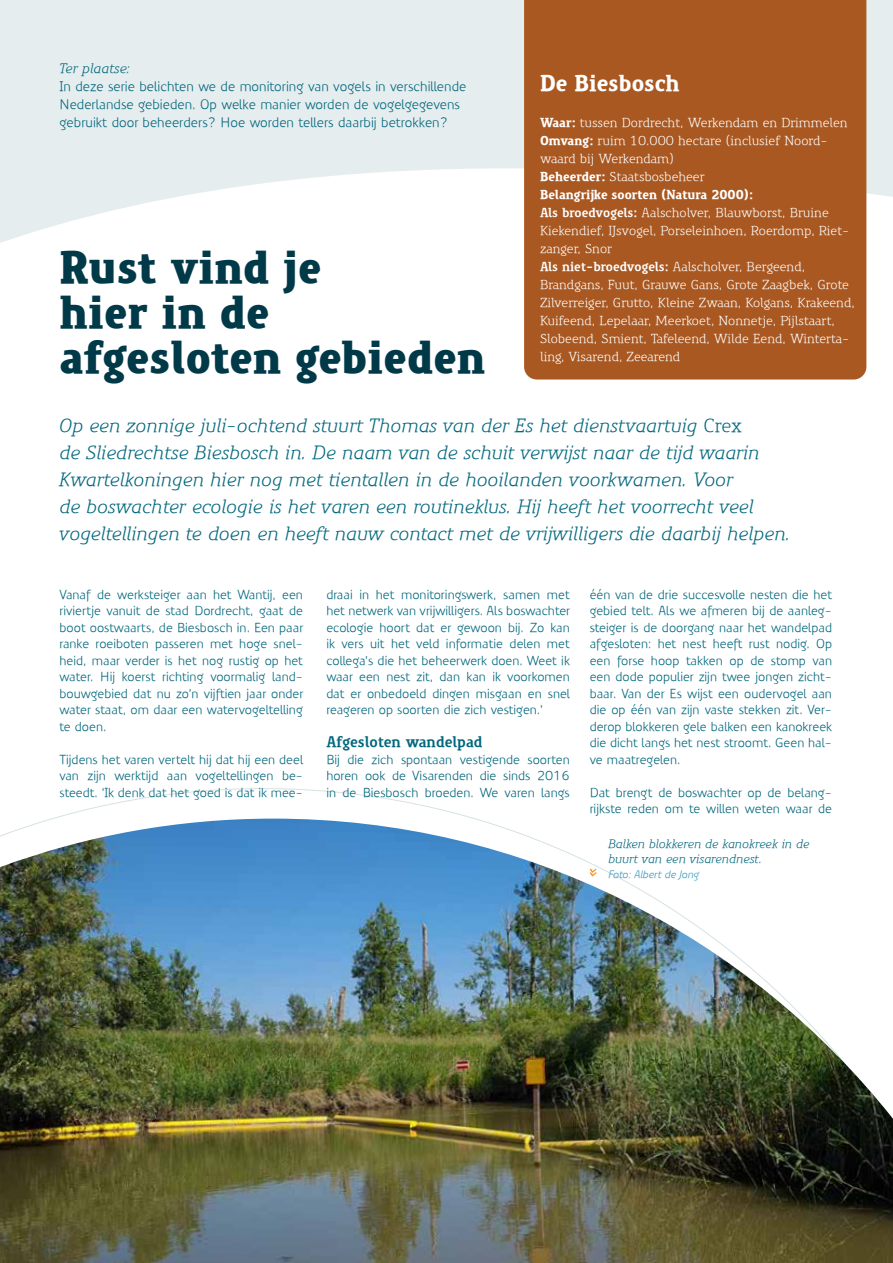
<style>
.page{position:relative;width:893px;height:1263px;background:#fff}
.page>*{position:absolute;margin:0;border:0;box-sizing:border-box;transform-origin:0 0}
.t1{font:900 45px/45px "Precious Serif Ult";color:#003948}
.t2{font:900 22.5px "Precious Serif";letter-spacing:-.005em;color:#fff}
.t3{font:italic 18.75px/27px "Precious Serif";color:#00677d}
.t4{font:700 15px "Precious Serif";color:#00677d}
.t5{font:13.5px/18px "Precious Sans";color:#00677d}
.t6{font:italic 13.5px "Precious Serif";color:#00677d}
.t7{font:12.75px/16.5px "Precious Sans";color:#00677d;text-align:justify}
.t8{font:12.75px/18px "Precious Serif";color:#fff}
.t9{font:italic 12px/15px "Precious Serif";color:#00677d}
.t10{font:italic 10.5px "Precious Sans";color:#3397b9}
.s1{font-weight:900}
.s2{font-weight:700}
.s3{font-style:normal}
</style>
<div class="page">
<svg style="left:0;top:0;width:893px;height:380px;fill:#e6edee"></svg>
<img style="left:0;top:819px;width:893px;height:444px">
<div style="left:524px;top:0;width:342px;height:379px;background:#a95821"></div>
<svg style="left:590px;top:868px;width:7px;height:8px"></svg>
<p class="t6" style="left:60px;top:60px;width:72px">Ter plaatse:</p>
<p class="t5" style="left:60px;top:77px;width:408px">In deze serie belichten we de monitoring van vogels in verschillende<br>Nederlandse gebieden. Op welke manier worden de vogelgegevens gebruikt door beheerders? Hoe worden tellers daarbij betrokken?</p>
<h1 class="t1" style="left:60px;top:245px;width:428px">Rust vind je<br>hier in de afgesloten gebieden</h1>
<h2 class="t2" style="left:540px;top:69px;width:141px">De Biesbosch</h2>
<p class="t8" style="left:540px;top:114px;width:316px"><span class="s1">Waar:</span> tussen Dordrecht, Werkendam en Drimmelen <span class="s1">Omvang:</span> ruim 10.000 hectare (inclusief Noord&shy;waard bij Werkendam)<br><span class="s1">Beheerder:</span> Staatsbosbeheer<br><span class="s1">Belangrijke soorten (Natura 2000):<br></span><span class="s2">Als broedvogels:</span> Aalscholver, Blauwborst, Bruine Kiekendief, IJsvogel, Porseleinhoen, Roerdomp, Riet&shy;zanger, Snor<br><span class="s2">Als niet-broedvogels:</span> Aalscholver, Bergeend, Brandgans, Fuut, Grauwe Gans, Grote Zaagbek, Grote Zilverreiger, Grutto, Kleine Zwaan, Kolgans, Krakeend, Kuifeend, Lepelaar, Meerkoet, Nonnetje, Pijlstaart, Slobeend, Smient, Tafeleend, Wilde Eend, Winterta&shy;ling, Visarend, Zeearend</p>
<p class="t3" style="left:60px;top:412px;width:733px">Op een zonnige juli-ochtend stuurt Thomas van der Es het dienstvaartuig <span class="s3">Crex<br></span>de Sliedrechtse Biesbosch in. De naam van de schuit verwijst naar de tijd waarin Kwartelkoningen hier nog met tientallen in de hooilanden voorkwamen. Voor<br>de boswachter ecologie is het varen een routineklus. Hij heeft het voorrecht veel vogeltellingen te doen en heeft nauw contact met de vrijwilligers die daarbij helpen.</p>
<p class="t7" style="left:60px;top:586px;width:245px">Vanaf de werksteiger aan het Wantij, een riviertje vanuit de stad Dordrecht, gaat de boot oostwaarts, de Biesbosch in. Een paar ranke roeiboten passeren met hoge snel&shy;heid, maar verder is het nog rustig op het water. Hij koerst richting voormalig land&shy;bouwgebied dat nu zo’n vijftien jaar onder water staat, om daar een watervogeltelling te doen.</p>
<p class="t7" style="left:60px;top:751px;width:245px">Tijdens het varen vertelt hij dat hij een deel van zijn werktijd aan vogeltellingen be&shy;steedt. ‘Ik denk dat het goed is dat ik mee-</p>
<p class="t7" style="left:326px;top:586px;width:245px">draai in het monitoringswerk, samen met het netwerk van vrijwilligers. Als boswachter ecologie hoort dat er gewoon bij. Zo kan ik vers uit het veld informatie delen met collega’s die het beheerwerk doen. Weet ik waar een nest zit, dan kan ik voorkomen dat er onbedoeld dingen misgaan en snel reageren op soorten die zich vestigen.’</p>
<p class="t4" style="left:326px;top:732px;width:158px">Afgesloten wandelpad</p>
<p class="t7" style="left:326px;top:751px;width:245px">Bij die zich spontaan vestigende soorten horen ook de Visarenden die sinds 2016 in de Biesbosch broeden. We varen langs</p>
<p class="t7" style="left:590px;top:586px;width:244px">één van de drie succesvolle nesten die het gebied telt. Als we afmeren bij de aanleg&shy;steiger is de doorgang naar het wandelpad afgesloten: het nest heeft rust nodig. Op een forse hoop takken op de stomp van een dode populier zijn twee jongen zicht&shy;baar. Van der Es wijst een oudervogel aan die op één van zijn vaste stekken zit. Ver&shy;derop blokkeren gele balken een kanokreek die dicht langs het nest stroomt. Geen hal&shy;ve maatregelen.</p>
<p class="t7" style="left:590px;top:784px;width:244px">Dat brengt de boswachter op de belang&shy;rijkste reden om te willen weten waar de</p>
<p class="t9" style="left:608px;top:836px;width:203px">Balken blokkeren de kanokreek in de buurt van een visarendnest.</p>
<p class="t10" style="left:608px;top:867px;width:93px">Foto: Albert de Jong</p>
</div>
